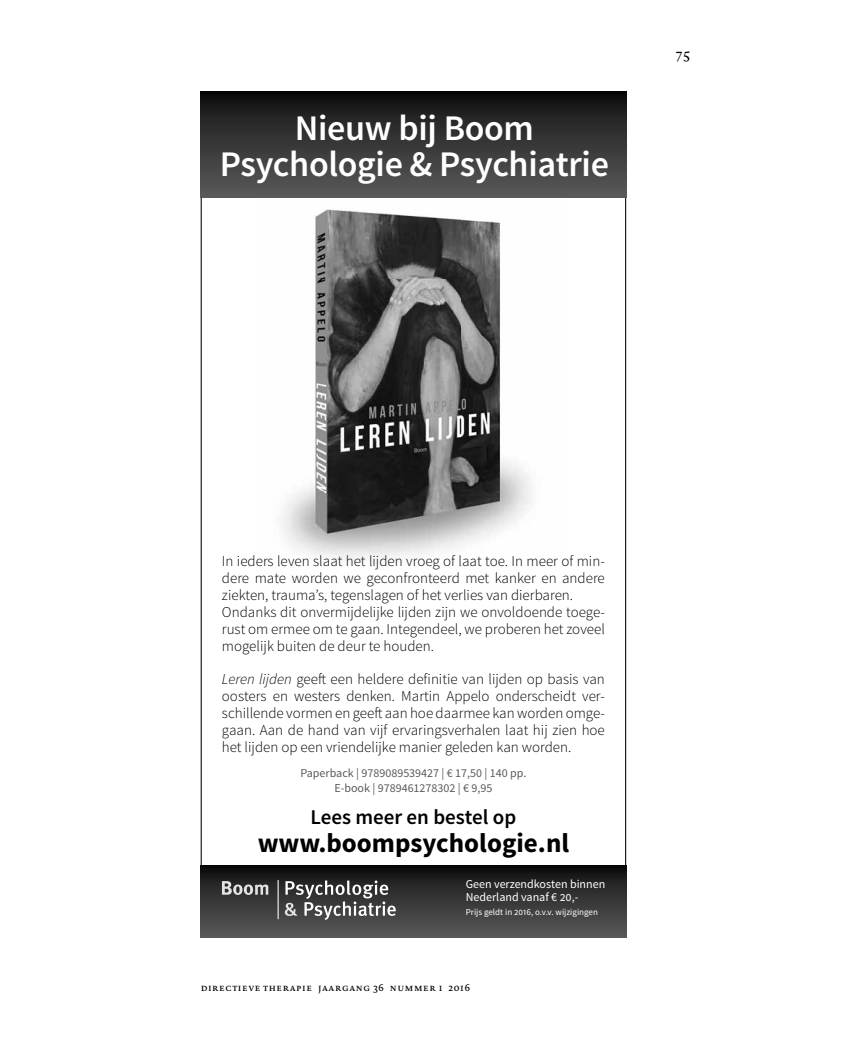
<style>
.page{position:relative;width:851px;height:1063px;background:#fff}
.page>*{position:absolute;margin:0;border:0;box-sizing:border-box;transform-origin:0 0}
.t1{font:600 36px/36px "Source Sans Pro";letter-spacing:-.01em;color:#fff;text-align:center}
.t2{font:700 27px "Source Sans Pro";color:#000}
.t3{font:600 21px "Source Sans Pro";color:#000}
.t4{font:300 15px/16.8px "Source Sans Pro";color:#000}
.t5{font:13.5px "Novel Pro";color:#000}
.t6{font:12px/15px "Source Sans Pro";color:#5a5a5a;text-align:center}
.t7{font:12px/13.5px "Source Sans Pro";color:#fff}
.t8{font:9.75px "Novel Pro";letter-spacing:.055em;color:#000}
.t9{font:9px "Source Sans Pro";color:#fff}
.s1{font-style:italic}
</style>
<div class="page">
<div style="left:201px;top:865px;width:425px;height:73px;background:linear-gradient(to bottom,#0f0f0f,#5c5c5c)"></div>
<img style="left:282px;top:209px;width:249px;height:350px">
<div style="left:201px;top:92px;width:425px;height:106px;background:linear-gradient(to bottom,#101010,#5b5b5b)"></div>
<svg style="left:222px;top:881px;width:46px;height:14px"></svg>
<svg style="left:285px;top:880px;width:110px;height:40px;background:#666"></svg>
<hr style="left:277px;top:880px;width:1px;height:39px;background:#fff">
<h1 class="t1" style="left:220px;top:111px;width:390px">Nieuw bij Boom<br>Psychologie &amp; Psychiatrie</h1>
<p class="t5" style="left:676px;top:44px;width:16px">75</p>
<p class="t4" style="left:222px;top:553px;width:384px">In ieders leven slaat het lijden vroeg of laat toe. In meer of min&shy;dere mate worden we geconfronteerd met kanker en andere ziekten, trauma’s, tegenslagen of het verlies van dierbaren.<br>Ondanks dit onvermijdelijke lijden zijn we onvoldoende toege&shy;rust om ermee om te gaan. Integendeel, we proberen het zoveel mogelijk buiten de deur te houden.</p>
<p class="t4" style="left:222px;top:671px;width:384px;text-align:justify"><span class="s1">Leren lijden</span> geeft een heldere definitie van lijden op basis van oosters en westers denken. Martin Appelo onderscheidt ver&shy;schillende vormen en geeft aan hoe daarmee kan worden omge&shy;gaan. Aan de hand van vijf ervaringsverhalen laat hij zien hoe het lijden op een vriendelijke manier geleden kan worden.</p>
<p class="t6" style="left:300px;top:766px;width:227px">Paperback | 9789089539427 | € 17,50 | 140 pp.<br>E-book | 9789461278302 | € 9,95</p>
<h3 class="t3" style="left:310px;top:804px;width:207px">Lees meer en bestel op</h3>
<h2 class="t2" style="left:257px;top:826px;width:313px">www.boompsychologie.nl</h2>
<p class="t7" style="left:465px;top:877px;width:141px">Geen verzendkosten binnen<br>Nederland vanaf € 20,-</p>
<p class="t9" style="left:465px;top:906px;width:134px">Prijs geldt in 2016, o.v.v. wijzigingen</p>
<p class="t8" style="left:201px;top:980px;width:271px">directieve therapie jaargang 36 nummer 1 2016</p>
</div>
